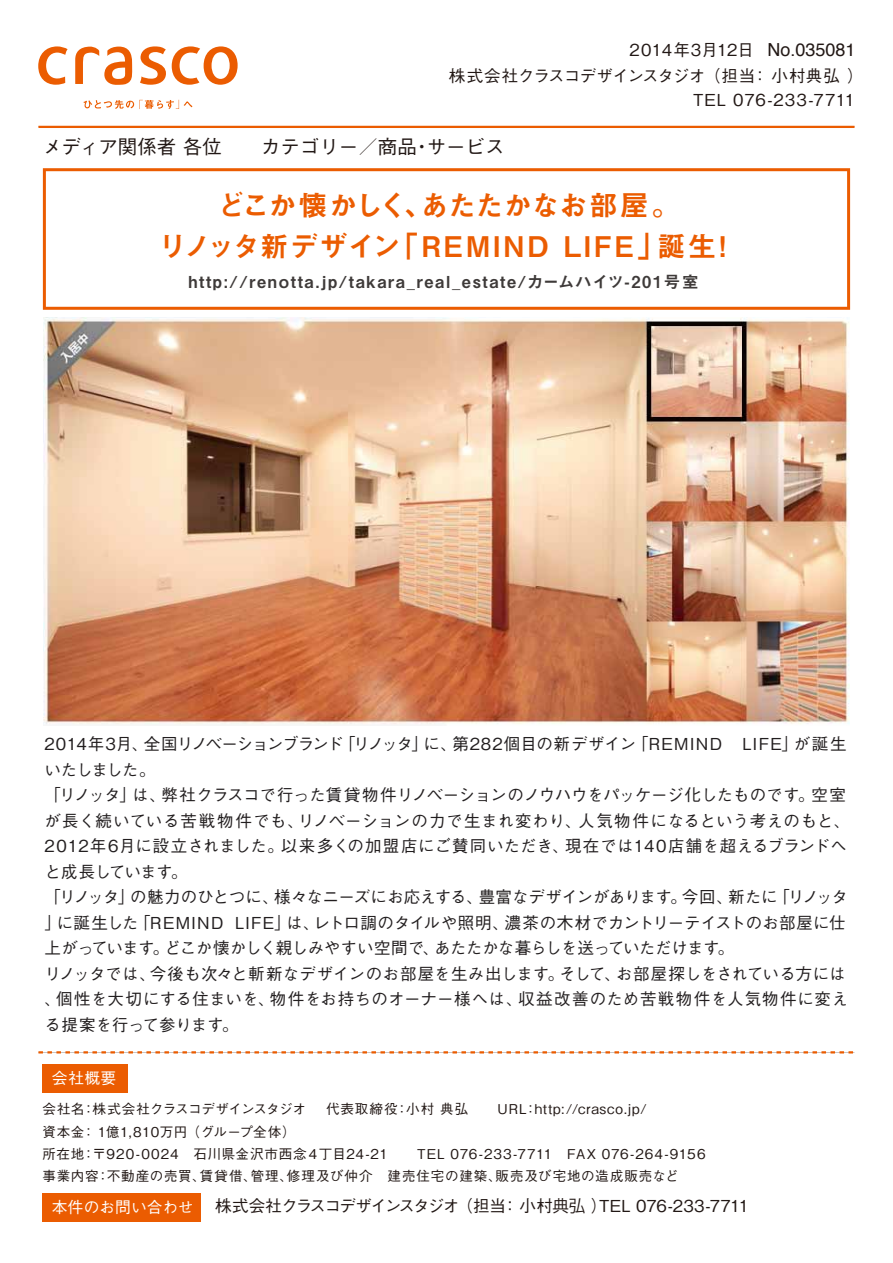
<style>
.page{position:relative;width:893px;height:1263px;background:#fff}
.page>*{position:absolute;margin:0;border:0;box-sizing:border-box;transform-origin:0 0}
.t1{font:28.5px/40.5px "Midashi Go Pro MB31";letter-spacing:.01em;color:#eb5c01;text-align:center}
.t2{font:500 19.5px "Gothic BBB Pro";color:#221815}
.t3{font:500 16.5px/25.5px "Gothic BBB Pro";letter-spacing:.005em;color:#221e1f}
.t4{font:16.5px "Midashi Go Pro MB31";letter-spacing:.1em;color:#3e3a39}
.t5{font:500 16.5px/25.8px "Gothic BBB Pro";letter-spacing:-.005em;color:#221815}
.t6{font:500 16.5px "Gothic BBB Pro";letter-spacing:-.035em;color:#221815}
.t7{font:500 16.5px "Gothic BBB Pro";letter-spacing:.06em;color:#221815}
.t8{font:500 15.75px "Gothic BBB Pro";letter-spacing:.005em;color:#fff}
.t9{font:500 13.5px/22px "Gothic BBB Pro";letter-spacing:.055em;color:#221815}
.s1{font-family:"Helvetica";font-weight:400;font-size:18px}
.s2{font-family:"Koz Go Pro";font-weight:400}
</style>
<div class="page">
<hr style="left:38px;top:126px;width:816px;height:2px;background:#eb5c01">
<svg style="left:38px;top:1051px;width:816px;height:2px"></svg>
<svg style="left:43px;top:168px;width:807px;height:142px"></svg>
<div style="left:42px;top:1194px;width:159px;height:28px;background:#eb5c01"></div>
<div style="left:42px;top:1064px;width:86px;height:28px;background:#eb5c01"></div>
<svg style="left:83px;top:100px;width:109px;height:9px"></svg>
<svg style="left:140px;top:46px;width:26px;height:39px"></svg>
<svg style="left:38px;top:46px;width:30px;height:39px"></svg>
<svg style="left:75px;top:47px;width:57px;height:38px"></svg>
<svg style="left:172px;top:46px;width:66px;height:39px"></svg>
<img style="left:44px;top:318px;width:805px;height:407px">
<p class="t5" style="left:449px;top:35px;width:416px;text-indent:181px">2014年3月12日 <span class="s1">No.035081</span>株式会社クラスコデザインスタジオ （担当： 小村典弘 ）</p>
<p class="t7" style="left:693px;top:86px;width:164px">TEL 076-233-7711</p>
<p class="t2" style="left:43px;top:131px;width:463px">メディア関係者 各位　　カテゴリー／商品・サービス</p>
<h1 class="t1" style="left:158px;top:182px;width:580px">どこか懐かしく、あたたかなお部屋。<br>リノッタ新デザイン「REMIND LIFE」誕生！</h1>
<p class="t4" style="left:188px;top:269px;width:512px">http://renotta.jp/takara_real_estate/カームハイツ-201号室</p>
<p class="t3" style="left:44px;top:729px;width:807px">2014年3月、全国リノベーションブランド「リノッタ」に、第282個目の新デザイン「REMIND LIFE」が誕生いたしました。<br>「リノッタ」は、弊社クラスコで行った賃貸物件リノベーションのノウハウをパッケージ化したものです。空室が長く続いている苦戦物件でも、リノベーションの力で生まれ変わり、人気物件になるという考えのもと、2012年6月に設立されました。以来多くの加盟店にご賛同いただき、現在では140店舗を超えるブランドへと成長しています。<br>「リノッタ」の魅力のひとつに、様々なニーズにお応えする、豊富なデザインがあります。今回、新たに「リノッタ」に誕生した「REMIND LIFE」は、レトロ調のタイルや照明、濃茶の木材でカントリーテイストのお部屋に仕上がっています。どこか懐かしく親しみやすい空間で、あたたかな暮らしを送っていただけます。<br>リノッタでは、今後も次々と斬新なデザインのお部屋を生み出します。そして、お部屋探しをされている方には、個性を大切にする住まいを、物件をお持ちのオーナー様へは、収益改善のため苦戦物件を人気物件に変える提案を行って参ります。</p>
<p class="t8" style="left:52px;top:1065px;width:66px">会社概要</p>
<p class="t9" style="left:42px;top:1097px;width:665px">会社名：株式会社クラスコデザインスタジオ 　代表取締役：小村 典弘　　URL：http://crasco.jp/<br>資本金： 1億1,810万円 （グループ全体）<br>所在地：〒920-0024　石川県金沢市西念４丁目24-21　　TEL 076-233-7711　FAX 076-264-9156事業内容：不動産の売買、賃貸借、管理、修理及び仲介　建売住宅の建築、販売及び宅地の造成販売など</p>
<p class="t8" style="left:52px;top:1194px;width:143px">本件のお問い合わせ</p>
<p class="t6" style="left:215px;top:1193px;width:535px">株式会社クラスコデザインスタジオ （担当： 小村<span class="s2">典弘</span> ）TEL 076-233-7711</p>
</div>
